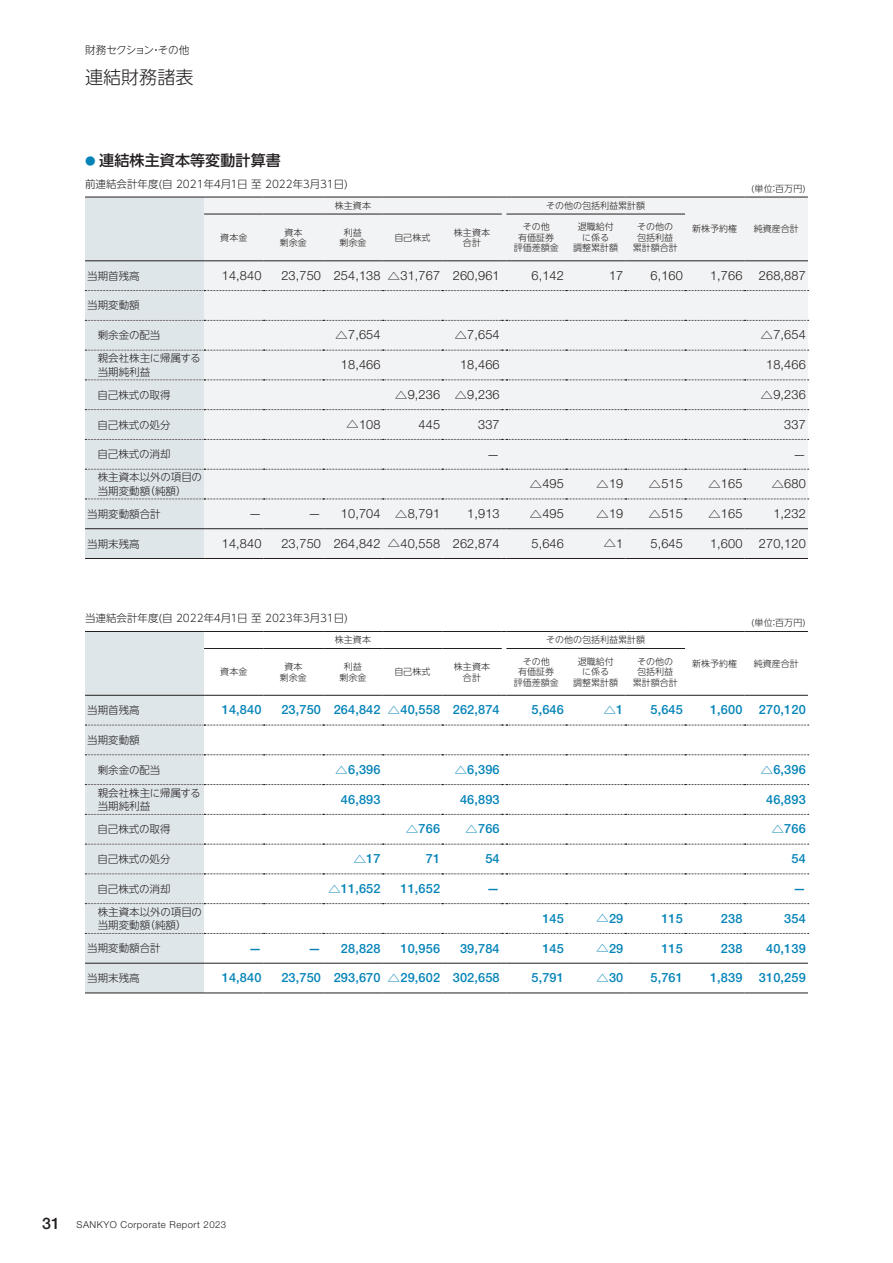
<style>
.page{position:relative;width:893px;height:1263px;background:#fff}
.page>*{position:absolute;margin:0;border:0;box-sizing:border-box;transform-origin:0 0}
.t1{font:300 18.15px "UD Shin Go NT Pr 6 N";color:#231f20}
.t2{font:500 15px "UD Shin Go NT Pr 6 N";letter-spacing:.01em;color:#231f20}
.t3{font:300 12.75px "Helvetica Neue LT Std";letter-spacing:.01em;color:#231f20}
.t4{font:500 12.75px "Helvetica Neue LT Std";letter-spacing:.01em;color:#0584b8}
.t5{font:12.75px "UD Shin Go NT Pr 6 N";color:#231f20}
.t6{font:12.75px "UD Shin Go NT Pr 6 N";color:#0584b8}
.t7{font:300 10.65px "UD Shin Go NT Pr 6 N";letter-spacing:-.055em;color:#231f20}
.t8{font:300 10.5px/13.5px "UD Shin Go NT Pr 6 N";color:#231f20}
.t9{font:300 9.6px "Helvetica Neue LT Std";letter-spacing:.05em;color:#231f20}
.t10{font:300 9px/10.5px "UD Shin Go NT Pr 6 N";color:#231f20;text-align:center}
.s1{font-size:10.5px;color:#0584b8}
.s2{font-family:"UD Shin Go NT Pr 6 N";font-weight:400}
.s3{font-family:"Helvetica Neue LT Std";font-weight:300}
.s4{font-family:"Helvetica Neue LT Std";font-weight:500}
.s5{font-weight:500;font-size:15.9px}
</style>
<div class="page">
<svg style="left:85px;top:197px;width:724px;height:362px"></svg>
<svg style="left:85px;top:631px;width:724px;height:363px"></svg>
<p class="t7" style="left:85px;top:41px;width:106px">財務セクション・その他</p>
<h1 class="t1" style="left:85px;top:62px;width:110px">連結財務諸表</h1>
<p class="t2" style="left:85px;top:148px;width:197px"><span class="s1">●</span> 連結株主資本等変動計算書</p>
<p class="t8" style="left:85px;top:176px;width:264px">前連結会計年度(自 2021年４月１日 至 2022年３月31日)</p>
<p class="t10" style="left:335px;top:200px;width:38px">株主資本</p>
<p class="t10" style="left:546px;top:200px;width:100px">その他の包括利益累計額</p>
<p class="t10" style="left:220px;top:232px;width:29px">資本金</p>
<p class="t10" style="left:280px;top:227px;width:29px">資本剰余金</p>
<p class="t10" style="left:339px;top:227px;width:29px">利益剰余金</p>
<p class="t10" style="left:394px;top:232px;width:38px">自己株式</p>
<p class="t10" style="left:454px;top:227px;width:38px">株主資本合計</p>
<p class="t10" style="left:514px;top:221px;width:46px">その他<br>有価証券評価差額金</p>
<p class="t10" style="left:573px;top:221px;width:46px">退職給付に係る<br>調整累計額</p>
<p class="t10" style="left:633px;top:221px;width:46px">その他の包括利益累計額合計</p>
<p class="t10" style="left:751px;top:183px;width:56px">(単位：百万円)</p>
<p class="t10" style="left:692px;top:223px;width:46px">新株予約権</p>
<p class="t10" style="left:754px;top:223px;width:47px">純資産合計</p>
<p class="t8" style="left:87px;top:269px;width:54px">当期首残高</p>
<p class="t3" style="left:222px;top:268px;width:41px">14,840</p>
<p class="t3" style="left:281px;top:268px;width:220px">23,750 254,138 <span class="s2">△</span>31,767 260,961</p>
<p class="t3" style="left:531px;top:268px;width:34px">6,142</p>
<p class="t3" style="left:609px;top:268px;width:16px">17</p>
<p class="t3" style="left:650px;top:268px;width:34px">6,160</p>
<p class="t3" style="left:710px;top:268px;width:34px">1,766</p>
<p class="t3" style="left:759px;top:268px;width:48px">268,887</p>
<p class="t8" style="left:87px;top:298px;width:54px">当期変動額</p>
<p class="t8" style="left:98px;top:328px;width:64px">剰余金の配当</p>
<p class="t3" style="left:335px;top:327px;width:47px"><span class="s2">△</span>7,654</p>
<p class="t3" style="left:454px;top:327px;width:47px"><span class="s2">△</span>7,654</p>
<p class="t3" style="left:760px;top:327px;width:47px"><span class="s2">△</span>7,654</p>
<p class="t8" style="left:98px;top:351px;width:104px">親会社株主に帰属する当期純利益</p>
<p class="t3" style="left:341px;top:357px;width:41px">18,466</p>
<p class="t3" style="left:460px;top:357px;width:41px">18,466</p>
<p class="t3" style="left:766px;top:357px;width:41px">18,466</p>
<p class="t8" style="left:98px;top:388px;width:74px">自己株式の取得</p>
<p class="t3" style="left:395px;top:387px;width:106px"><span class="s2">△</span>9,236 <span class="s2">△</span>9,236</p>
<p class="t3" style="left:760px;top:387px;width:47px"><span class="s2">△</span>9,236</p>
<p class="t8" style="left:98px;top:417px;width:74px">自己株式の処分</p>
<p class="t3" style="left:346px;top:416px;width:36px"><span class="s2">△</span>108</p>
<p class="t3" style="left:419px;top:416px;width:23px">445</p>
<p class="t3" style="left:478px;top:416px;width:23px">337</p>
<p class="t3" style="left:784px;top:416px;width:23px">337</p>
<p class="t8" style="left:98px;top:447px;width:74px">自己株式の消却</p>
<p class="t3" style="left:487px;top:446px;width:14px">—</p>
<p class="t3" style="left:793px;top:446px;width:14px">—</p>
<p class="t8" style="left:98px;top:470px;width:106px">株主資本以外の項目の当期変動額（純額）</p>
<p class="t3" style="left:529px;top:476px;width:36px"><span class="s2">△</span>495</p>
<p class="t3" style="left:596px;top:476px;width:29px"><span class="s2">△</span>19</p>
<p class="t3" style="left:648px;top:476px;width:36px"><span class="s2">△</span>515</p>
<p class="t3" style="left:708px;top:476px;width:36px"><span class="s2">△</span>165</p>
<p class="t3" style="left:771px;top:476px;width:36px"><span class="s2">△</span>680</p>
<p class="t8" style="left:87px;top:507px;width:75px">当期変動額合計</p>
<p class="t3" style="left:249px;top:506px;width:14px">—</p>
<p class="t3" style="left:308px;top:506px;width:133px">— 10,704 <span class="s2">△</span>8,791</p>
<p class="t3" style="left:467px;top:506px;width:34px">1,913</p>
<p class="t3" style="left:529px;top:506px;width:36px"><span class="s2">△</span>495</p>
<p class="t3" style="left:596px;top:506px;width:29px"><span class="s2">△</span>19</p>
<p class="t3" style="left:648px;top:506px;width:36px"><span class="s2">△</span>515</p>
<p class="t3" style="left:708px;top:506px;width:36px"><span class="s2">△</span>165</p>
<p class="t3" style="left:773px;top:506px;width:34px">1,232</p>
<p class="t8" style="left:87px;top:536px;width:54px">当期末残高</p>
<p class="t3" style="left:222px;top:535px;width:41px">14,840</p>
<p class="t3" style="left:281px;top:535px;width:220px">23,750 264,842 <span class="s2">△</span>40,558 262,874</p>
<p class="t3" style="left:531px;top:535px;width:34px">5,646</p>
<p class="t5" style="left:603px;top:533px;width:21px">△<span class="s3">1</span></p>
<p class="t3" style="left:650px;top:535px;width:34px">5,645</p>
<p class="t3" style="left:710px;top:535px;width:34px">1,600</p>
<p class="t3" style="left:759px;top:535px;width:48px">270,120</p>
<p class="t8" style="left:85px;top:610px;width:264px">当連結会計年度(自 2022年４月１日 至 2023年３月31日)</p>
<p class="t10" style="left:335px;top:634px;width:38px">株主資本</p>
<p class="t10" style="left:546px;top:634px;width:100px">その他の包括利益累計額</p>
<p class="t10" style="left:220px;top:666px;width:29px">資本金</p>
<p class="t10" style="left:280px;top:661px;width:29px">資本剰余金</p>
<p class="t10" style="left:339px;top:661px;width:29px">利益剰余金</p>
<p class="t10" style="left:394px;top:666px;width:38px">自己株式</p>
<p class="t10" style="left:454px;top:661px;width:38px">株主資本合計</p>
<p class="t10" style="left:514px;top:656px;width:46px">その他<br>有価証券評価差額金</p>
<p class="t10" style="left:573px;top:656px;width:46px">退職給付に係る<br>調整累計額</p>
<p class="t10" style="left:633px;top:656px;width:46px">その他の包括利益累計額合計</p>
<p class="t10" style="left:751px;top:617px;width:56px">(単位：百万円)</p>
<p class="t10" style="left:692px;top:658px;width:46px">新株予約権</p>
<p class="t10" style="left:754px;top:658px;width:47px">純資産合計</p>
<p class="t8" style="left:87px;top:703px;width:54px">当期首残高</p>
<p class="t4" style="left:222px;top:702px;width:41px">14,840</p>
<p class="t4" style="left:281px;top:702px;width:220px">23,750 264,842 <span class="s2">△</span>40,558 262,874</p>
<p class="t4" style="left:531px;top:702px;width:34px">5,646</p>
<p class="t6" style="left:603px;top:700px;width:21px">△<span class="s4">1</span></p>
<p class="t4" style="left:650px;top:702px;width:34px">5,645</p>
<p class="t4" style="left:710px;top:702px;width:34px">1,600</p>
<p class="t4" style="left:759px;top:702px;width:48px">270,120</p>
<p class="t8" style="left:87px;top:733px;width:54px">当期変動額</p>
<p class="t8" style="left:98px;top:762px;width:64px">剰余金の配当</p>
<p class="t4" style="left:335px;top:762px;width:47px"><span class="s2">△</span>6,396</p>
<p class="t4" style="left:454px;top:762px;width:47px"><span class="s2">△</span>6,396</p>
<p class="t4" style="left:760px;top:762px;width:47px"><span class="s2">△</span>6,396</p>
<p class="t8" style="left:98px;top:785px;width:104px">親会社株主に帰属する当期純利益</p>
<p class="t4" style="left:341px;top:791px;width:41px">46,893</p>
<p class="t4" style="left:460px;top:791px;width:41px">46,893</p>
<p class="t4" style="left:766px;top:791px;width:41px">46,893</p>
<p class="t8" style="left:98px;top:822px;width:74px">自己株式の取得</p>
<p class="t4" style="left:406px;top:821px;width:36px"><span class="s2">△</span>766</p>
<p class="t4" style="left:465px;top:821px;width:36px"><span class="s2">△</span>766</p>
<p class="t4" style="left:771px;top:821px;width:36px"><span class="s2">△</span>766</p>
<p class="t8" style="left:98px;top:852px;width:74px">自己株式の処分</p>
<p class="t4" style="left:353px;top:851px;width:29px"><span class="s2">△</span>17</p>
<p class="t4" style="left:426px;top:851px;width:16px">71</p>
<p class="t4" style="left:485px;top:851px;width:16px">54</p>
<p class="t4" style="left:791px;top:851px;width:16px">54</p>
<p class="t8" style="left:98px;top:882px;width:74px">自己株式の消却</p>
<p class="t4" style="left:328px;top:881px;width:54px"><span class="s2">△</span>11,652</p>
<p class="t4" style="left:400px;top:881px;width:41px">11,652</p>
<p class="t4" style="left:487px;top:881px;width:14px">—</p>
<p class="t4" style="left:793px;top:881px;width:14px">—</p>
<p class="t8" style="left:98px;top:905px;width:106px">株主資本以外の項目の当期変動額（純額）</p>
<p class="t4" style="left:542px;top:910px;width:23px">145</p>
<p class="t4" style="left:596px;top:910px;width:29px"><span class="s2">△</span>29</p>
<p class="t4" style="left:661px;top:910px;width:23px">115</p>
<p class="t4" style="left:721px;top:910px;width:23px">238</p>
<p class="t4" style="left:784px;top:910px;width:23px">354</p>
<p class="t8" style="left:87px;top:941px;width:75px">当期変動額合計</p>
<p class="t4" style="left:249px;top:940px;width:14px">—</p>
<p class="t4" style="left:308px;top:940px;width:74px">— 28,828</p>
<p class="t4" style="left:400px;top:940px;width:41px">10,956</p>
<p class="t4" style="left:460px;top:940px;width:41px">39,784</p>
<p class="t4" style="left:542px;top:940px;width:23px">145</p>
<p class="t4" style="left:596px;top:940px;width:29px"><span class="s2">△</span>29</p>
<p class="t4" style="left:661px;top:940px;width:23px">115</p>
<p class="t4" style="left:721px;top:940px;width:23px">238</p>
<p class="t4" style="left:766px;top:940px;width:41px">40,139</p>
<p class="t8" style="left:87px;top:971px;width:54px">当期末残高</p>
<p class="t4" style="left:222px;top:970px;width:41px">14,840</p>
<p class="t4" style="left:281px;top:970px;width:220px">23,750 293,670 <span class="s2">△</span>29,602 302,658</p>
<p class="t4" style="left:531px;top:970px;width:34px">5,791</p>
<p class="t4" style="left:596px;top:970px;width:29px"><span class="s2">△</span>30</p>
<p class="t4" style="left:650px;top:970px;width:34px">5,761</p>
<p class="t4" style="left:710px;top:970px;width:34px">1,839</p>
<p class="t4" style="left:759px;top:970px;width:48px">310,259</p>
<p class="t9" style="left:42px;top:1218px;width:186px"><span class="s5">31</span> SANKYO Corporate Report 2023</p>
</div>
